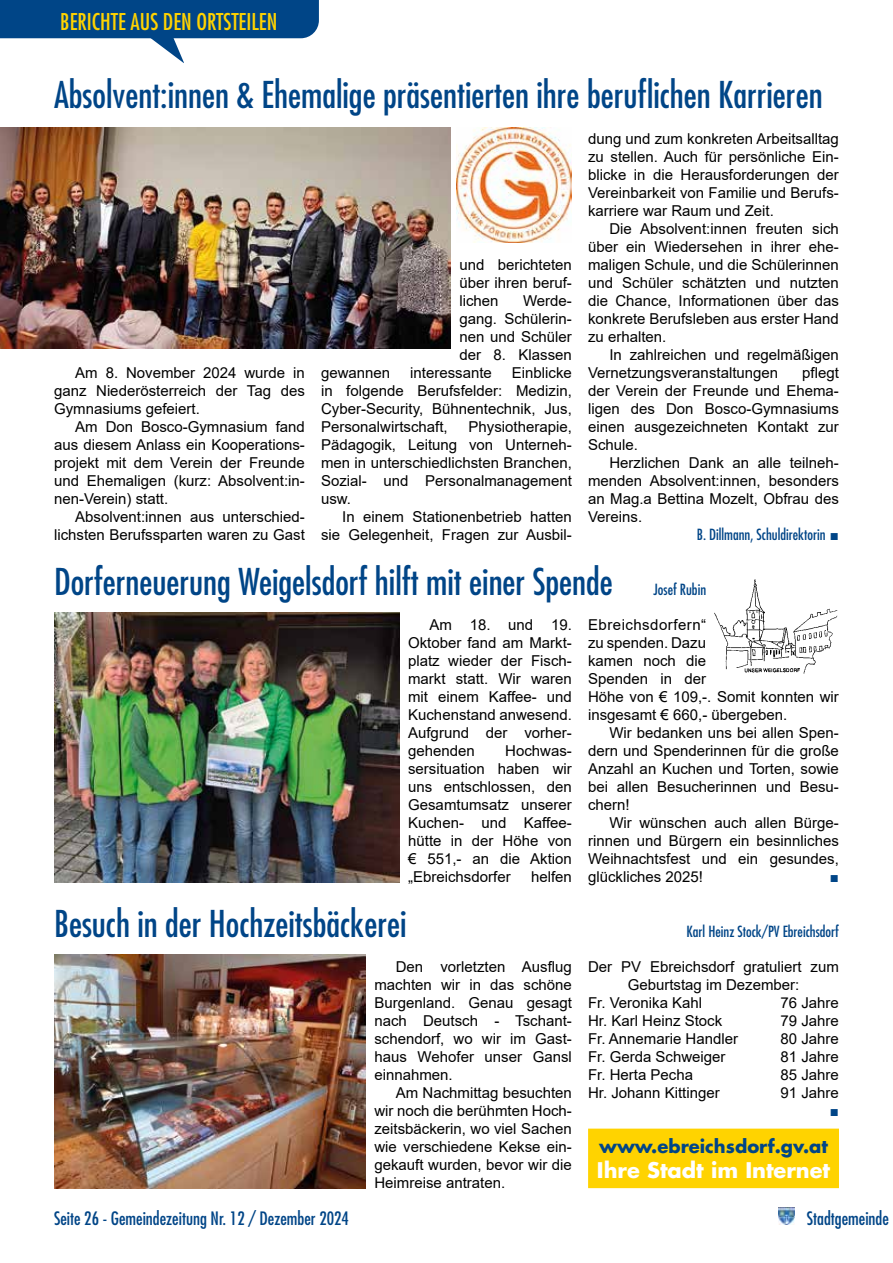
<style>
.page{position:relative;width:893px;height:1263px;background:#fff}
.page>*{position:absolute;margin:0;border:0;box-sizing:border-box;transform-origin:0 0}
.t1{font:condensed 36px "Futura Std";color:#004587}
.t2{font:condensed 22.5px "Futura Std";color:#ffd300}
.t3{font:700 21px "Futura Std";color:#fff}
.t4{font:condensed 18px "Futura Std";color:#004587}
.t5{font:700 18px "Futura Std";color:#004587}
.t6{font:15px/18px "Arial";color:#000;text-align:justify}
.t7{font:condensed 15px "Futura Std";color:#004587}
.t8{font:15px "Arial";color:#004587}
.s1{font-family:"Arial";font-stretch:normal}
</style>
<div class="page">
<svg style="left:0;top:0;width:319px;height:63px"></svg>
<img style="left:778px;top:1208px;width:16px;height:17px">
<img style="left:0;top:128px;width:451px;height:221px">
<img style="left:457px;top:128px;width:114px;height:114px">
<img style="left:54px;top:612px;width:346px;height:270px">
<img style="left:715px;top:579px;width:123px;height:95px">
<img style="left:54px;top:954px;width:312px;height:234px">
<div style="left:589px;top:1129px;width:249px;height:58px;background:#ffd300"></div>
<div style="left:588px;top:1128px;width:251px;height:60px;border:2px solid #ffd300"></div>
<h2 class="t2" style="left:60px;top:8px;width:218px">BERICHTE AUS DEN ORTSTEILEN</h2>
<h1 class="t1" style="left:54px;top:74px;width:770px">Absolvent:innen &amp; Ehemalige präsentierten ihre beruflichen Karrieren</h1>
<p class="t6" style="left:54px;top:364px;width:252px;text-indent:21px">Am 8. November 2024 wurde in ganz Niederösterreich der Tag des Gymnasiums gefeiert.</p>
<p class="t6" style="left:54px;top:418px;width:252px;text-indent:21px">Am Don Bosco-Gymnasium fand aus diesem Anlass ein Kooperations&shy;projekt mit dem Verein der Freunde und Ehemaligen (kurz: Absolvent:in&shy;nen-Verein) statt.</p>
<p class="t6" style="left:54px;top:508px;width:252px;text-align:right">Absolvent:innen aus unterschied&shy;lichsten Berufssparten waren zu Gast</p>
<p class="t6" style="left:459px;top:256px;width:114px">und berichteten über ihren beruf&shy;lichen</p>
<p class="t6" style="left:459px;top:292px;width:114px;text-indent:64px">Werde&shy;gang. Schülerin&shy;nen und Schüler der 8. Klassen</p>
<p class="t6" style="left:321px;top:364px;width:71px">gewannen</p>
<p class="t6" style="left:410px;top:364px;width:83px">interessante</p>
<p class="t6" style="left:321px;top:364px;width:252px;text-indent:191px">Einblicke in folgende Berufsfelder: Medizin, Cyber-Security, Bühnentechnik, Jus, Personalwirtschaft,</p>
<p class="t6" style="left:321px;top:418px;width:252px;text-indent:147px">Physiotherapie, Pädagogik, Leitung von Unterneh&shy;men in unterschiedlichsten Branchen, Sozial- und Personalmanagement usw.</p>
<p class="t6" style="left:321px;top:508px;width:252px;text-align:right">In einem Stationenbetrieb hatten sie Gelegenheit, Fragen zur Ausbil-</p>
<p class="t6" style="left:588px;top:130px;width:252px">dung und zum konkreten Arbeitsalltag zu stellen. Auch für persönliche Ein&shy;blicke in die Herausforderungen der Vereinbarkeit von Familie und Berufs&shy;karriere war Raum und Zeit.</p>
<p class="t6" style="left:588px;top:220px;width:252px;text-indent:21px">Die Absolvent:innen freuten sich über ein Wiedersehen in ihrer ehe&shy;maligen Schule, und die Schülerinnen und Schüler schätzten und nutzten die Chance, Informationen über das konkrete Berufsleben aus erster Hand zu erhalten.</p>
<p class="t6" style="left:588px;top:346px;width:252px;text-indent:21px">In zahlreichen und regelmäßigen<br>Vernetzungsveranstaltungen</p>
<p class="t6" style="left:588px;top:364px;width:252px;text-indent:214px">pflegt der Verein der Freunde und Ehema&shy;ligen des Don Bosco-Gymnasiums einen ausgezeichneten Kontakt zur Schule.</p>
<p class="t6" style="left:588px;top:454px;width:252px;text-indent:21px">Herzlichen Dank an alle teilneh&shy;menden Absolvent:innen, besonders an Mag.a Bettina Mozelt, Obfrau des Vereins.</p>
<p class="t7" style="left:697px;top:526px;width:144px">B. Dillmann, Schuldirektorin <span class="s1">■</span></p>
<h1 class="t1" style="left:54px;top:560px;width:560px">Dorferneuerung Weigelsdorf hilft mit einer Spende</h1>
<p class="t7" style="left:653px;top:580px;width:54px">Josef Rubin</p>
<p class="t6" style="left:408px;top:616px;width:165px;text-indent:21px">Am 18. und 19.<br>Oktober fand am Markt&shy;platz wieder der Fisch&shy;markt statt. Wir waren mit einem Kaffee- und Kuchenstand anwesend.<br>Aufgrund der vorher&shy;gehenden</p>
<p class="t6" style="left:408px;top:742px;width:165px;text-indent:97px">Hochwas&shy;sersituation haben wir uns entschlossen, den Gesamtumsatz unserer Kuchen- und Kaffee&shy;hütte in der Höhe von € 551,- an die Aktion „Ebreichsdorfer</p>
<p class="t6" style="left:531px;top:868px;width:42px">helfen</p>
<h1 class="t1" style="left:54px;top:902px;width:354px">Besuch in der Hochzeitsbäckerei</h1>
<p class="t6" style="left:374px;top:958px;width:199px;text-indent:21px">Den vorletzten Ausflug machten wir in das schöne Burgenland. Genau gesagt nach Deutsch - Tschant&shy;schendorf, wo wir im Gast&shy;haus Wehofer unser Gansl einnahmen.</p>
<p class="t6" style="left:374px;top:1084px;width:199px;text-indent:21px">Am Nachmittag besuchten wir noch die berühmten Hoch&shy;zeitsbäckerin, wo viel Sachen wie verschiedene Kekse ein&shy;gekauft wurden, bevor wir die Heimreise antraten.</p>
<p class="t6" style="left:588px;top:616px;width:252px;text-align:left">Ebreichsdorfern“<br>zu spenden. Dazu<br>kamen noch die<br>Spenden in der<br>Höhe von € 109,-. Somit konnten wir insgesamt € 660,- übergeben.</p>
<p class="t6" style="left:588px;top:724px;width:252px;text-indent:21px">Wir bedanken uns bei allen Spen&shy;dern und Spenderinnen für die große Anzahl an Kuchen und Torten, sowie bei allen Besucherinnen und Besu&shy;chern!</p>
<p class="t6" style="left:588px;top:814px;width:252px;text-indent:21px">Wir wünschen auch allen Bürge&shy;rinnen und Bürgern ein besinnliches Weihnachtsfest und ein gesundes, glückliches 2025!</p>
<p class="t8" style="left:830px;top:867px;width:11px">■</p>
<p class="t7" style="left:686px;top:922px;width:154px">Karl Heinz Stock/PV Ebreichsdorf</p>
<p class="t6" style="left:588px;top:958px;width:252px">Der PV Ebreichsdorf gratuliert zum</p>
<p class="t6" style="left:628px;top:976px;width:173px">Geburtstag im Dezember:</p>
<p class="t6" style="left:588px;top:994px;width:116px">Fr. Veronika Kahl</p>
<p class="t6" style="left:781px;top:994px;width:60px">76 Jahre</p>
<p class="t6" style="left:588px;top:1012px;width:136px">Hr. Karl Heinz Stock</p>
<p class="t6" style="left:781px;top:1012px;width:60px">79 Jahre</p>
<p class="t6" style="left:588px;top:1030px;width:152px">Fr. Annemarie Handler</p>
<p class="t6" style="left:781px;top:1030px;width:60px">80 Jahre</p>
<p class="t6" style="left:588px;top:1048px;width:139px">Fr. Gerda Schweiger</p>
<p class="t6" style="left:781px;top:1048px;width:60px">81 Jahre</p>
<p class="t6" style="left:588px;top:1066px;width:107px">Fr. Herta Pecha</p>
<p class="t6" style="left:781px;top:1066px;width:60px">85 Jahre</p>
<p class="t6" style="left:588px;top:1084px;width:133px">Hr. Johann Kittinger</p>
<p class="t6" style="left:781px;top:1084px;width:60px">91 Jahre</p>
<p class="t8" style="left:830px;top:1101px;width:11px">■</p>
<p class="t5" style="left:599px;top:1134px;width:230px">www.ebreichsdorf.gv.at</p>
<h3 class="t3" style="left:597px;top:1156px;width:235px">Ihre Stadt im Internet</h3>
<p class="t4" style="left:54px;top:1207px;width:296px">Seite 26 - Gemeindezeitung Nr. 12 / Dezember 2024</p>
<p class="t4" style="left:807px;top:1207px;width:84px">Stadtgemeinde</p>
</div>
